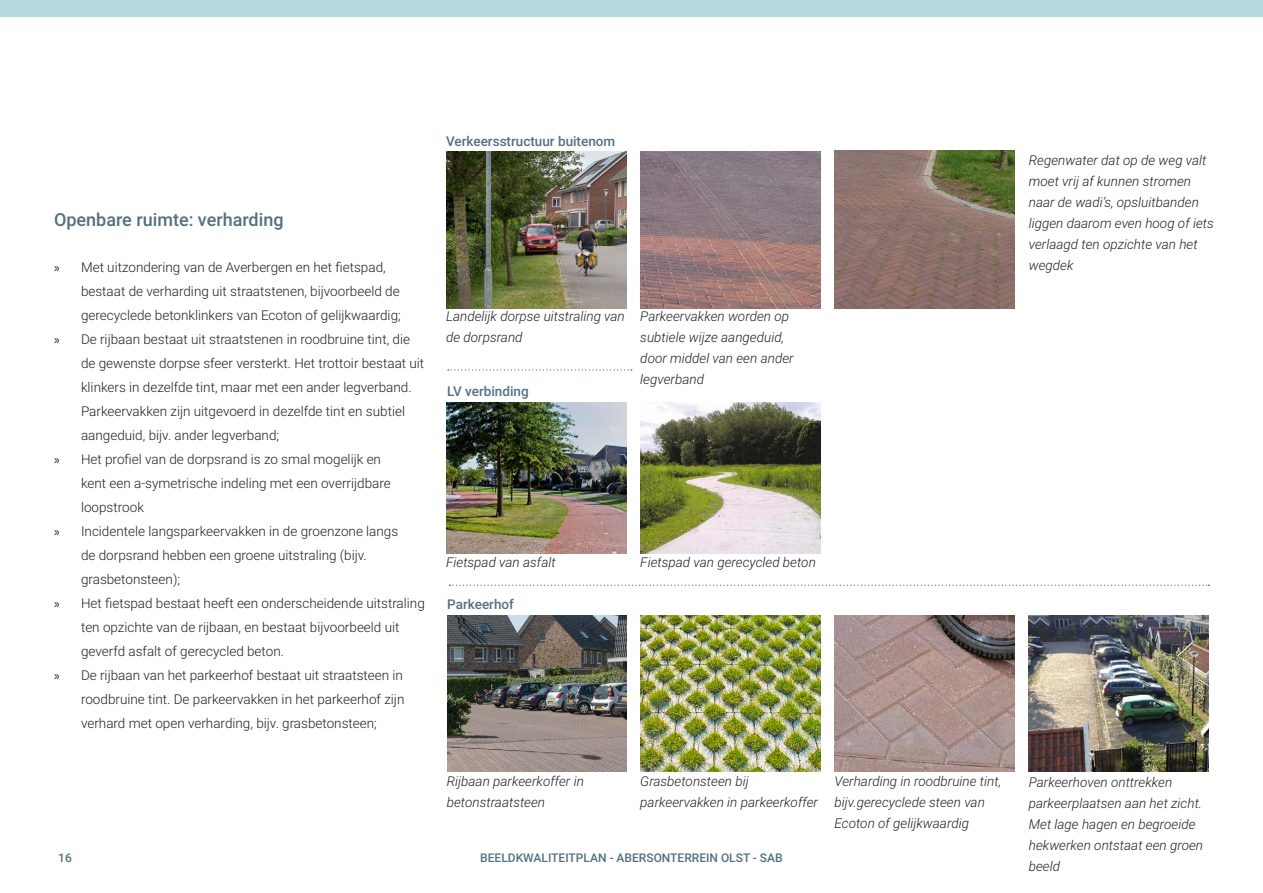
<style>
.page{position:relative;width:1263px;height:893px;background:#fff}
.page>*{position:absolute;margin:0;border:0;box-sizing:border-box;transform-origin:0 0}
.Titel{font:500 18px "Roboto";color:#537081}
.t1{font:300 13.5px/24px "Roboto";color:#231f20}
.onderschrift{font:italic 300 13.5px/21px "Roboto";color:#231f20}
.Titel-2{font:500 13.5px "Roboto";color:#537081}
.t2{font:500 12px "Roboto";color:#537081}
.s1{font-family:"Myriad Pro";font-weight:400}
</style>
<div class="page">
<div style="left:0;top:0;width:1263px;height:17px;background:#b5d7e0"></div>
<img style="left:447px;top:615px;width:179px;height:156px">
<img style="left:640px;top:403px;width:180px;height:150px">
<img style="left:640px;top:616px;width:180px;height:155px">
<img style="left:446px;top:403px;width:180px;height:150px">
<img style="left:640px;top:151px;width:180px;height:157px">
<img style="left:834px;top:151px;width:181px;height:158px">
<img style="left:1029px;top:616px;width:180px;height:155px">
<img style="left:834px;top:616px;width:181px;height:155px">
<img style="left:446px;top:152px;width:180px;height:156px">
<svg style="left:448px;top:369px;width:184px;height:2px"></svg>
<svg style="left:449px;top:585px;width:760px;height:1px"></svg>
<p class="Titel-2" style="left:446px;top:132px;width:171px">Verkeersstructuur buitenom</p>
<p class="Titel" style="left:54px;top:207px;width:231px">Openbare ruimte: verharding</p>
<p class="t1" style="left:81px;top:254px;width:321px;text-indent:-27px"><span class="s1">»</span> Met uitzondering van de Averbergen en het fietspad, bestaat de verharding uit straatstenen, bijvoorbeeld de gerecyclede betonklinkers van Ecoton of gelijkwaardig;</p>
<p class="t1" style="left:81px;top:326px;width:345px;text-indent:-27px"><span class="s1">»</span> De rijbaan bestaat uit straatstenen in roodbruine tint, die de gewenste dorpse sfeer versterkt. Het trottoir bestaat uit klinkers in dezelfde tint, maar met een ander legverband.<br>Parkeervakken zijn uitgevoerd in dezelfde tint en subtiel aangeduid, bijv. ander legverband;</p>
<p class="t1" style="left:81px;top:446px;width:311px;text-indent:-27px"><span class="s1">»</span> Het profiel van de dorpsrand is zo smal mogelijk en kent een a-symetrische indeling met een overrijdbare loopstrook</p>
<p class="t1" style="left:81px;top:518px;width:319px;text-indent:-27px"><span class="s1">»</span> Incidentele langsparkeervakken in de groenzone langs de dorpsrand hebben een groene uitstraling (bijv. grasbetonsteen);</p>
<p class="t1" style="left:81px;top:590px;width:345px;text-indent:-27px"><span class="s1">»</span> Het fietspad bestaat heeft een onderscheidende uitstraling ten opzichte van de rijbaan, en bestaat bijvoorbeeld uit geverfd asfalt of gerecycled beton.</p>
<p class="t1" style="left:81px;top:662px;width:325px;text-align:justify;text-indent:-27px"><span class="s1">»</span> De rijbaan van het parkeerhof bestaat uit straatsteen in roodbruine tint. De parkeervakken in het parkeerhof zijn verhard met open verharding, bijv. grasbetonsteen;</p>
<p class="onderschrift" style="left:446px;top:305px;width:180px">Landelijk dorpse uitstraling van de dorpsrand</p>
<p class="Titel-2" style="left:447px;top:382px;width:83px">LV verbinding</p>
<p class="onderschrift" style="left:640px;top:305px;width:155px">Parkeervakken worden op subtiele wijze aangeduid, door middel van een ander legverband</p>
<p class="onderschrift" style="left:446px;top:551px;width:111px">Fietspad van asfalt</p>
<p class="onderschrift" style="left:640px;top:551px;width:177px">Fietspad van gerecycled beton</p>
<p class="Titel-2" style="left:447px;top:595px;width:68px">Parkeerhof</p>
<p class="onderschrift" style="left:1029px;top:149px;width:186px">Regenwater dat op de weg valt moet vrij af kunnen stromen naar de wadi’s, opsluitbanden liggen daarom even hoog of iets verlaagd ten opzichte van het wegdek</p>
<p class="onderschrift" style="left:447px;top:770px;width:139px">Rijbaan parkeerkoffer in betonstraatsteen</p>
<p class="onderschrift" style="left:1029px;top:771px;width:176px">Parkeerhoven onttrekken parkeerplaatsen aan het zicht.<br>Met lage hagen en begroeide hekwerken ontstaat een groen beeld</p>
<p class="onderschrift" style="left:640px;top:770px;width:179px">Grasbetonsteen bij parkeervakken in parkeerkoffer</p>
<p class="onderschrift" style="left:834px;top:770px;width:168px">Verharding in roodbruine tint, bijv.gerecyclede steen van<br>Ecoton of gelijkwaardig</p>
<p class="t2" style="left:58px;top:850px;width:15px">16</p>
<p class="t2" style="left:480px;top:850px;width:304px">BEELDKWALITEITPLAN - ABERSONTERREIN OLST - SAB</p>
</div>
